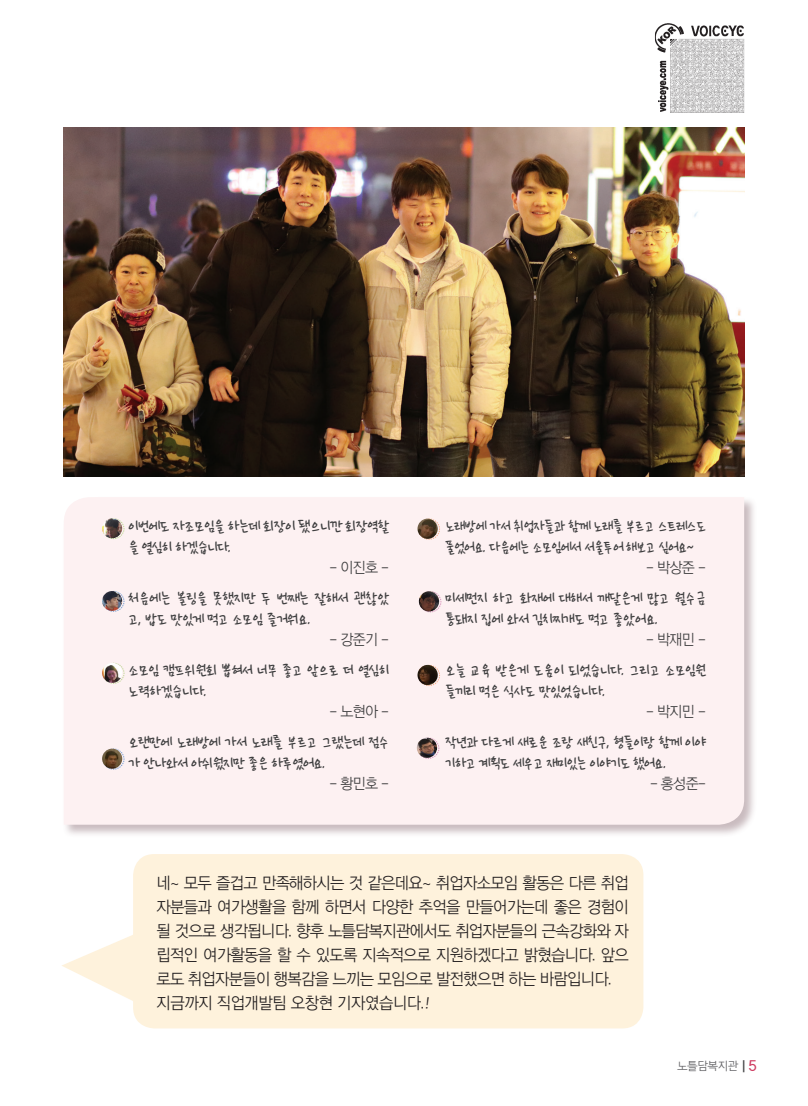
<style>
.page{position:relative;width:808px;height:1106px;background:#fff}
.page>*{position:absolute;margin:0;border:0;box-sizing:border-box;transform-origin:0 0}
.t1{font:16.5px/24px "THE Lux Go R";letter-spacing:-.05em;color:#231f20;scale:.95 1}
.t2{font:15.75px/21px "THE Sensitivegirl";letter-spacing:-.06em;color:#3e3e3f;scale:.95 1}
.t3{font:15.75px/21px "THE Sensitivegirl";letter-spacing:-.06em;color:#3e3e3f;scale:.89 1}
.t4{font:15.75px/21px "THE Sensitivegirl";letter-spacing:-.06em;color:#3e3e3f;scale:.93 1}
.t5{font:15.75px/21px "THE Sensitivegirl";letter-spacing:-.06em;color:#3e3e3f;scale:.94 1}
.t6{font:15px "THE Lux Go R";letter-spacing:-.05em;color:#3e3e3f;scale:.95 1}
.t7{font:11.25px "THE Jung 130";letter-spacing:-.05em;color:#636366}
.s1{font-family:"THE Jung 150";font-size:13.5px;color:#4b4c4d}
.s2{font-family:"THE Jung 150";font-size:13.5px;color:#ce3d62}
</style>
<div class="page">
<svg style="left:62px;top:935px;width:73px;height:81px"></svg>
<div style="left:133px;top:854px;width:510px;height:174px;background:#fef2dc;border-radius:21px"></div>
<div style="left:62px;top:496px;width:695px;height:341px;background:#663e49;opacity:.35"></div>
<div style="left:64px;top:497px;width:680px;height:327px;background:#fdf1f2"></div>
<img style="left:64px;top:128px;width:680px;height:348px">
<svg style="left:103px;top:518px;width:21px;height:21px"></svg>
<svg style="left:103px;top:662px;width:21px;height:21px"></svg>
<svg style="left:103px;top:591px;width:21px;height:20px"></svg>
<svg style="left:103px;top:748px;width:21px;height:21px"></svg>
<svg style="left:418px;top:518px;width:22px;height:21px"></svg>
<svg style="left:418px;top:665px;width:22px;height:21px"></svg>
<svg style="left:419px;top:591px;width:22px;height:21px"></svg>
<svg style="left:417px;top:737px;width:22px;height:21px"></svg>
<img style="left:102px;top:518px;width:20px;height:20px;border-radius:10px">
<img style="left:102px;top:663px;width:20px;height:20px;border-radius:10px">
<img style="left:102px;top:591px;width:20px;height:20px;border-radius:10px">
<img style="left:102px;top:748px;width:20px;height:20px;border-radius:10px">
<img style="left:417px;top:518px;width:21px;height:21px;border-radius:10px">
<img style="left:417px;top:665px;width:21px;height:20px;border-radius:10px">
<img style="left:419px;top:591px;width:20px;height:20px;border-radius:10px">
<img style="left:417px;top:737px;width:20px;height:21px;border-radius:10px">
<svg style="left:654px;top:23px;width:91px;height:90px"></svg>
<p class="t2" style="left:128px;top:516px;width:277px">이번에도 자조모임을 하는데 회장이 됐으니깐 회장역할 을 열심히 하겠습니다.</p>
<p class="t6" style="left:329px;top:560px;width:64px">- 이진호 -</p>
<p class="t2" style="left:128px;top:588px;width:277px">처음에는 볼링을 못했지만 두 번째는 잘해서 괜찮았 고, 밥도 맛있게 먹고 소모임 즐거워요.</p>
<p class="t6" style="left:329px;top:632px;width:64px">- 강준기 -</p>
<p class="t2" style="left:128px;top:660px;width:277px">소모임 캠프위원회 뽑혀서 너무 좋고 앞으로 더 열심히 노력하겠습니다.</p>
<p class="t6" style="left:329px;top:704px;width:64px">- 노현아 -</p>
<p class="t2" style="left:128px;top:732px;width:277px">오랜만에 노래방에 가서 노래를 부르고 그랬는데 점수 가 안나와서 아쉬웠지만 좋은 하루였어요.</p>
<p class="t6" style="left:329px;top:776px;width:64px">- 황민호 -</p>
<p class="t3" style="left:444px;top:516px;width:295px">노래방에 가서 취업자들과 함께 노래를 부르고 스트레스도 풀었어요. 다음에는 소모임에서 서울투어 해보고 싶어요~</p>
<p class="t6" style="left:646px;top:560px;width:64px">- 박상준 -</p>
<p class="t2" style="left:444px;top:588px;width:277px">미세먼지 하고 화재에 대해서 깨달은게 많고 월수금 통돼지 집에 와서 김치찌개도 먹고 좋았어요.</p>
<p class="t6" style="left:646px;top:632px;width:64px">- 박재민 -</p>
<p class="t5" style="left:444px;top:660px;width:280px">오늘 교육 받은게 도움이 되었습니다. 그리고 소모임원 들끼리 먹은 식사도 맛있었습니다.</p>
<p class="t6" style="left:646px;top:704px;width:64px">- 박지민 -</p>
<p class="t4" style="left:444px;top:732px;width:283px">작년과 다르게 새로운 조랑 새친구, 형들이랑 함께 이야 기하고 계획도 세우고 재미있는 이야기도 했어요.</p>
<p class="t6" style="left:650px;top:776px;width:60px">- 홍성준-</p>
<p class="t1" style="left:156px;top:871px;width:499px">네~ 모두 즐겁고 만족해하시는 것 같은데요~ 취업자소모임 활동은 다른 취업 자분들과 여가생활을 함께 하면서 다양한 추억을 만들어가는데 좋은 경험이 될 것으로 생각됩니다. 향후 노틀담복지관에서도 취업자분들의 근속강화와 자 립적인 여가활동을 할 수 있도록 지속적으로 지원하겠다고 밝혔습니다. 앞으 로도 취업자분들이 행복감을 느끼는 모임으로 발전했으면 하는 바람입니다. 지금까지 직업개발팀 오창현 기자였습니다.!</p>
<p class="t7" style="left:677px;top:1059px;width:81px">노틀담복지관 <span class="s1">|</span> <span class="s2">5</span></p>
</div>
